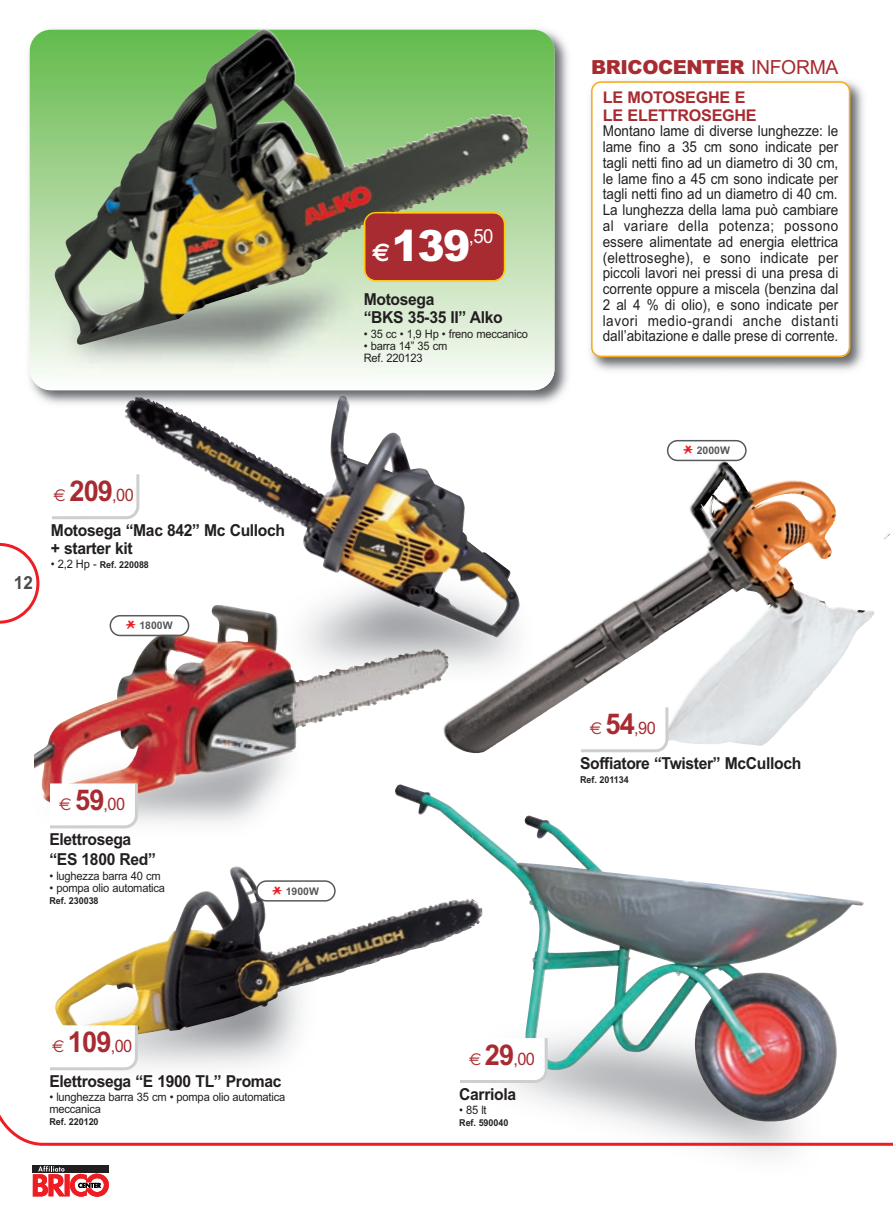
<style>
.page{position:relative;width:893px;height:1212px;background:#fff}
.page>*{position:absolute;margin:0;border:0;box-sizing:border-box;transform-origin:0 0}
.t1{font:900 43.05px "Arial";color:#fff;scale:.95 1}
.t2{font:700 28.65px "Arial";letter-spacing:-.035em;color:#a72b30;scale:.95 1}
.t3{font:900 19.35px "Arial";letter-spacing:-.02em;color:#a72b30}
.t4{font:700 18px "Arial";color:#4b4c4d;scale:.95 1}
.t5{font:17.25px "Arial";color:#a72b30;scale:.95 1}
.t6{font:700 16.5px/18px "Arial";letter-spacing:-.02em;color:#231f20;scale:.95 1}
.t7{font:700 16.2px/17.9px "Arial";letter-spacing:-.015em;color:#a72b30}
.t8{font:15px/15.8px "Arial";color:#231f20;text-align:justify;scale:.9 1}
.t9{font:11.7px/12px "Arial";letter-spacing:-.015em;color:#231f20;scale:.95 1}
.t10{font:10.5px "Arial Bold MT OTF";color:#57585a}
.t11{font:700 9.45px "Arial";letter-spacing:-.005em;color:#231f20;scale:.95 1}
.s1{font-family:"Euro Sans";font-weight:400;font-size:17.25px}
.s2{font-weight:400;font-size:17.25px}
.s3{font-weight:400;font-size:11.7px}
.s4{font-family:"Asterisco Confo";color:#ee1d23}
.s5{font-family:"Euro Sans";font-weight:700;font-size:25.5px}
.s6{font-family:"Euro Sans"}
.s7{font-weight:700;font-size:28.65px}
.s8{font-weight:400}
</style>
<div class="page">
<img style="left:0;top:29px;width:893px;height:1168px">
<p class="t4" style="left:14px;top:573px;width:22px">12</p>
<h2 class="t2" style="left:54px;top:474px;width:86px"><span class="s1">€</span> 209<span class="s2">,00</span></h2>
<p class="t6" style="left:51px;top:521px;width:248px">Motosega “Mac 842” Mc Culloch + starter kit</p>
<p class="t11" style="left:51px;top:559px;width:105px"><span class="s3">• 2,2 Hp -</span> Ref. 220088</p>
<p class="t10" style="left:126px;top:619px;width:48px"><span class="s4">*</span> 1800W</p>
<h1 class="t1" style="left:372px;top:221px;width:129px"><span class="s5">€</span>139<sup>,50</sup></h1>
<p class="t6" style="left:364px;top:291px;width:148px">Motosega<br>“BKS 35-35 II” Alko</p>
<p class="t9" style="left:364px;top:327px;width:174px">• 35 cc • 1,9 Hp • freno meccanico</p>
<p class="t9" style="left:364px;top:339px;width:90px">• barra 14” 35 cm<br>Ref. 220123</p>
<p class="t5" style="left:59px;top:794px;width:71px"><span class="s6">€</span> <span class="s7">59</span>,00</p>
<p class="t6" style="left:49px;top:829px;width:114px;line-height:20.1px">Elettrosega “ES 1800 Red”</p>
<p class="t9" style="left:49px;top:869px;width:119px">• lughezza barra 40 cm</p>
<p class="t9" style="left:49px;top:881px;width:123px">• pompa olio automatica</p>
<p class="t11" style="left:49px;top:895px;width:53px">Ref. 230038</p>
<p class="t10" style="left:272px;top:885px;width:48px"><span class="s4">*</span> 1900W</p>
<p class="t3" style="left:591px;top:56px;width:249px">BRICOCENTER <span class="s8">INFORMA</span></p>
<p class="t7" style="left:603px;top:88px;width:155px">LE MOTOSEGHE E<br>LE ELETTROSEGHE</p>
<p class="t8" style="left:603px;top:123px;width:263px">Montano lame di diverse lunghezze: le lame fino a 35 cm sono indicate per tagli netti fino ad un diametro di 30 cm, le lame fino a 45 cm sono indicate per tagli netti fino ad un diametro di 40 cm.<br>La lunghezza della lama può cambiare al variare della potenza; possono essere alimentate ad energia elettrica (elettroseghe), e sono indicate per piccoli lavori nei pressi di una presa di corrente oppure a miscela (benzina dal 2 al 4 % di olio), e sono indicate per lavori medio-grandi anche distanti dall’abitazione e dalle prese di corrente.</p>
<p class="t10" style="left:683px;top:444px;width:48px"><span class="s4">*</span> 2000W</p>
<p class="t5" style="left:590px;top:718px;width:71px"><span class="s6">€</span> <span class="s7">54</span>,90</p>
<p class="t6" style="left:580px;top:754px;width:234px">Soffiatore “Twister” McCulloch</p>
<p class="t11" style="left:580px;top:774px;width:53px">Ref. 201134</p>
<h2 class="t2" style="left:52px;top:1025px;width:86px"><span class="s1">€</span> 109<span class="s2">,00</span></h2>
<p class="t6" style="left:49px;top:1072px;width:246px">Elettrosega “E 1900 TL” Promac</p>
<p class="t9" style="left:49px;top:1091px;width:250px">• lunghezza barra 35 cm • pompa olio automatica meccanica</p>
<p class="t11" style="left:49px;top:1116px;width:53px">Ref. 220120</p>
<p class="t5" style="left:469px;top:1048px;width:71px"><span class="s6">€</span> <span class="s7">29</span>,00</p>
<p class="t6" style="left:459px;top:1085px;width:61px">Carriola</p>
<p class="t9" style="left:459px;top:1104px;width:30px">• 85 lt</p>
<p class="t11" style="left:459px;top:1117px;width:53px">Ref. 590040</p>
</div>
